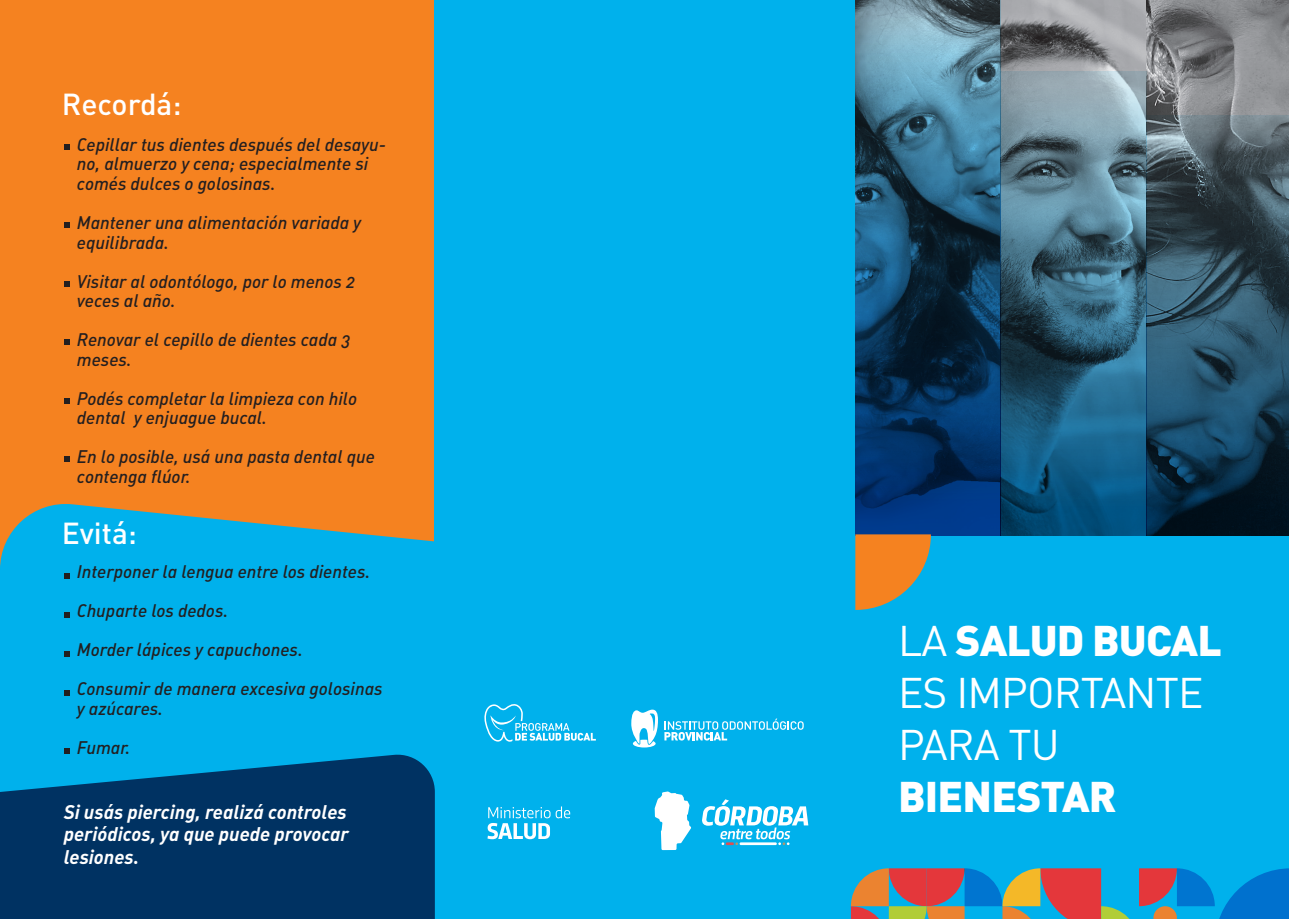
<style>
.page{position:relative;width:1289px;height:919px;background:#fff}
.page>*{position:absolute;margin:0;border:0;box-sizing:border-box;transform-origin:0 0}
.t1{font:42.3px/52.1px "DIN Pro";letter-spacing:-.02em;color:#fff}
.t2{font:900 42.3px "DIN Pro";letter-spacing:-.02em;color:#fff}
.t3{font:500 30px "DIN Pro";color:#fff}
.t4{font:19.5px/22.5px "DIN Bold Italic Alt";color:#fff;text-align:justify}
.t5{font:18px/19.5px "DIN Medium Italic Alt";color:#231f20}
.s1{font-weight:900}
</style>
<div class="page">
<div style="left:0;top:0;width:1288px;height:918px;background:#00b1ec"></div>
<div style="left:0;top:0;width:434px;height:918px;background:#f58220"></div>
<svg style="left:0;top:504px;width:434px;height:248px;fill:#00b1ec"></svg>
<svg style="left:0;top:752px;width:435px;height:166px;fill:#003262"></svg>
<img style="left:1000px;top:0;width:288px;height:115px">
<svg style="left:855px;top:0;width:145px;height:535px"></svg>
<svg style="left:1000px;top:72px;width:145px;height:463px"></svg>
<svg style="left:1145px;top:115px;width:143px;height:420px"></svg>
<svg style="left:855px;top:534px;width:75px;height:76px"></svg>
<svg style="left:631px;top:709px;width:27px;height:38px"></svg>
<svg style="left:664px;top:718px;width:139px;height:22px"></svg>
<svg style="left:484px;top:704px;width:112px;height:37px"></svg>
<svg style="left:64px;top:144px;width:6px;height:6px"></svg>
<svg style="left:64px;top:222px;width:6px;height:6px"></svg>
<svg style="left:64px;top:281px;width:6px;height:5px"></svg>
<svg style="left:64px;top:339px;width:6px;height:6px"></svg>
<svg style="left:64px;top:398px;width:6px;height:5px"></svg>
<svg style="left:64px;top:456px;width:6px;height:6px"></svg>
<svg style="left:64px;top:572px;width:6px;height:6px"></svg>
<svg style="left:64px;top:611px;width:6px;height:6px"></svg>
<svg style="left:64px;top:650px;width:6px;height:6px"></svg>
<svg style="left:64px;top:689px;width:6px;height:6px"></svg>
<svg style="left:64px;top:748px;width:6px;height:5px"></svg>
<svg style="left:487px;top:806px;width:83px;height:33px"></svg>
<svg style="left:702px;top:799px;width:106px;height:46px"></svg>
<svg style="left:654px;top:791px;width:37px;height:59px"></svg>
<svg style="left:850px;top:868px;width:438px;height:50px"></svg>
<h2 class="t3" style="left:62px;top:84px;width:121px">Recordá:</h2>
<p class="t5" style="left:77px;top:134px;width:310px">Cepillar tus dientes después del desayu&shy;no, almuerzo y cena; especialmente si comés dulces o golosinas.</p>
<p class="t5" style="left:77px;top:212px;width:286px">Mantener una alimentación variada y equilibrada.</p>
<p class="t5" style="left:77px;top:271px;width:280px">Visitar al odontólogo, por lo menos 2 veces al año.</p>
<p class="t5" style="left:77px;top:329px;width:275px">Renovar el cepillo de dientes cada 3 meses.</p>
<p class="t5" style="left:77px;top:388px;width:282px">Podés completar la limpieza con hilo dental y enjuague bucal.</p>
<p class="t5" style="left:77px;top:446px;width:299px">En lo posible, usá una pasta dental que contenga flúor.</p>
<h2 class="t3" style="left:62px;top:512px;width:77px">Evitá:</h2>
<p class="t5" style="left:77px;top:551px;width:307px;line-height:39px">Interponer la lengua entre los dientes.<br>Chuparte los dedos.<br>Morder lápices y capuchones.<br>Consumir de manera excesiva golosinas</p>
<p class="t5" style="left:77px;top:688px;width:88px;line-height:39px">y azúcares.<br>Fumar.</p>
<p class="t4" style="left:64px;top:799px;width:286px">Si usás piercing, realizá controles periódicos, ya que puede provocar lesiones.</p>
<h1 class="t1" style="left:898px;top:612px;width:325px">LA <span class="s1">SALUD BUCAL<br></span>ES IMPORTANTE<br>PARA TU</h1>
<h1 class="t2" style="left:898px;top:768px;width:220px">BIENESTAR</h1>
</div>
